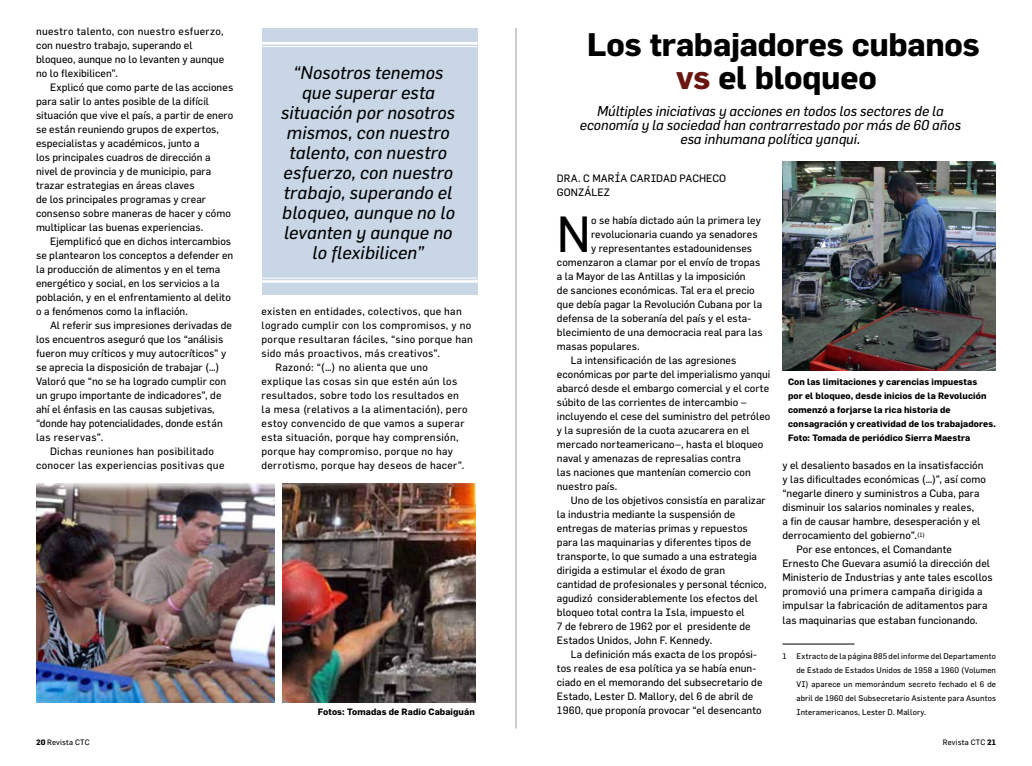
<style>
.page{position:relative;width:1032px;height:766px;background:#fff}
.page>*{position:absolute;margin:0;border:0;box-sizing:border-box;transform-origin:0 0}
.t1{font:49.8px "Flama";color:#000}
.t2{font:700 32px/33px "Flama";letter-spacing:-.005em;color:#000;text-align:center}
.t3{font:italic 18px/20px "Flama";letter-spacing:.005em;color:#000;text-align:center}
.t4{font:italic 14px/14px "Flama";letter-spacing:-.005em;color:#000;text-align:center}
.t5{font:10.5px/14px "Flama";letter-spacing:.005em;color:#000}
.t6{font:10.5px "Flama";letter-spacing:.03em;color:#000}
.t7{font:10.5px "Flama";letter-spacing:.035em;color:#000}
.t8{font:10.5px "Flama";letter-spacing:.025em;color:#000}
.t9{font:700 9px/14px "Flama";letter-spacing:.01em;color:#000}
.t10{font:8px/14px "Flama";letter-spacing:.02em;color:#000;text-align:justify}
.t11{font:7.7px "Flama";letter-spacing:.02em;color:#000}
.s1{color:#691610}
.s2{font-weight:700}
</style>
<div class="page">
<div style="left:262px;top:28px;width:215px;height:266px;background:#c8d6e5"></div>
<hr style="left:256px;top:42px;width:221px;height:2px;background:#fff">
<hr style="left:256px;top:46px;width:221px;height:1px;background:#fff">
<hr style="left:260px;top:280px;width:222px;height:2px;background:#fff">
<hr style="left:260px;top:277px;width:222px;height:1px;background:#fff">
<img style="left:283px;top:483px;width:192px;height:219px">
<img style="left:36px;top:483px;width:238px;height:219px">
<hr style="left:515px;top:28px;width:1px;height:700px;background:#9d9d9c">
<hr style="left:782px;top:643px;width:72px;height:1px;background:#000">
<img style="left:782px;top:161px;width:214px;height:210px">
<p class="t5" style="left:36px;top:24px;width:190px">nuestro talento, con nuestro esfuerzo, con nuestro trabajo, superando el bloqueo, aunque no lo levanten y aunque no lo flexibilicen”.</p>
<p class="t5" style="left:36px;top:80px;width:199px;text-indent:14px">Explicó que como parte de las acciones para salir lo antes posible de la difícil situación que vive el país, a partir de enero se están reuniendo grupos de expertos, especialistas y académicos, junto a<br>los principales cuadros de dirección a nivel de provincia y de municipio, para trazar estrategias en áreas claves<br>de los principales programas y crear consenso sobre maneras de hacer y cómo multiplicar las buenas experiencias.</p>
<p class="t5" style="left:36px;top:234px;width:199px;text-indent:14px">Ejemplificó que en dichos intercambios se plantearon los conceptos a defender en la producción de alimentos y en el tema energético y social, en los servicios a la población, y en el enfrentamiento al delito o a fenómenos como la inflación.</p>
<p class="t5" style="left:50px;top:318px;width:183px">Al referir sus impresiones derivadas de</p>
<p class="t5" style="left:36px;top:332px;width:189px">los encuentros aseguró que los “análisis</p>
<p class="t5" style="left:36px;top:346px;width:192px">fueron muy críticos y muy autocríticos” y</p>
<p class="t5" style="left:36px;top:360px;width:185px">se aprecia la disposición de trabajar (…)</p>
<p class="t5" style="left:36px;top:374px;width:192px">Valoró que “no se ha logrado cumplir con</p>
<p class="t5" style="left:36px;top:388px;width:187px">un grupo importante de indicadores”, de</p>
<p class="t5" style="left:36px;top:402px;width:180px">ahí el énfasis en las causas subjetivas,</p>
<p class="t5" style="left:36px;top:416px;width:188px">“donde hay potencialidades, donde están</p>
<p class="t7" style="left:36px;top:431px;width:69px">las reservas”.</p>
<p class="t6" style="left:50px;top:445px;width:166px">Dichas reuniones han posibilitado</p>
<p class="t6" style="left:36px;top:459px;width:190px">conocer las experiencias positivas que</p>
<h3 class="t3" style="left:281px;top:62px;width:175px">“Nosotros tenemos que superar esta situación por nosotros mismos, con nuestro talento, con nuestro esfuerzo, con nuestro trabajo, superando el bloqueo, aunque no lo levanten y aunque no lo flexibilicen”</h3>
<p class="t6" style="left:261px;top:305px;width:202px">existen en entidades, colectivos, que han</p>
<p class="t6" style="left:261px;top:319px;width:211px">logrado cumplir con los compromisos, y no</p>
<p class="t6" style="left:261px;top:333px;width:213px">porque resultaran fáciles, “sino porque han</p>
<p class="t6" style="left:261px;top:347px;width:180px">sido más proactivos, más creativos”.</p>
<p class="t6" style="left:275px;top:361px;width:154px">Razonó: “(…) no alienta que uno</p>
<p class="t6" style="left:261px;top:375px;width:197px">explique las cosas sin que estén aún los</p>
<p class="t6" style="left:261px;top:389px;width:199px">resultados, sobre todo los resultados en</p>
<p class="t7" style="left:261px;top:403px;width:208px">la mesa (relativos a la alimentación), pero</p>
<p class="t6" style="left:261px;top:417px;width:204px">estoy convencido de que vamos a superar</p>
<p class="t6" style="left:261px;top:431px;width:199px">esta situación, porque hay comprensión,</p>
<p class="t6" style="left:261px;top:445px;width:193px">porque hay compromiso, porque no hay</p>
<p class="t6" style="left:261px;top:459px;width:204px">derrotismo, porque hay deseos de hacer”.</p>
<p class="t9" style="left:318px;top:704px;width:158px">Fotos: Tomadas de Radio Cabaiguán</p>
<h2 class="t2" style="left:587px;top:27px;width:394px">Los trabajadores cubanos <span class="s1">vs</span> el bloqueo</h2>
<h3 class="t4" style="left:580px;top:104px;width:383px">Múltiples iniciativas y acciones en todos los sectores de la economía y la sociedad han contrarrestado por más de 60 años esa inhumana política yanqui.</h3>
<p class="t5" style="left:557px;top:171px;width:171px">DRA. C MARÍA CARIDAD PACHECO<br>GONZÁLEZ</p>
<h1 class="t1" style="left:557px;top:204px;width:36px">N</h1>
<p class="t5" style="left:591px;top:213px;width:171px">o se había dictado aún la primera ley</p>
<p class="t5" style="left:591px;top:227px;width:168px">revolucionaria cuando ya senadores</p>
<p class="t5" style="left:591px;top:241px;width:163px">y representantes estadounidenses</p>
<p class="t5" style="left:557px;top:255px;width:205px">comenzaron a clamar por el envío de tropas</p>
<p class="t5" style="left:557px;top:269px;width:190px">a la Mayor de las Antillas y la imposición</p>
<p class="t5" style="left:557px;top:283px;width:199px">de sanciones económicas. Tal era el precio</p>
<p class="t5" style="left:557px;top:297px;width:207px">que debía pagar la Revolución Cubana por la</p>
<p class="t5" style="left:557px;top:311px;width:196px">defensa de la soberanía del país y el esta-</p>
<p class="t5" style="left:557px;top:325px;width:207px">blecimiento de una democracia real para las</p>
<p class="t5" style="left:557px;top:339px;width:84px">masas populares.</p>
<p class="t5" style="left:571px;top:353px;width:167px">La intensificación de las agresiones</p>
<p class="t5" style="left:557px;top:367px;width:215px">económicas por parte del imperialismo yanqui</p>
<p class="t5" style="left:557px;top:381px;width:214px">abarcó desde el embargo comercial y el corte</p>
<p class="t5" style="left:557px;top:395px;width:191px">súbito de las corrientes de intercambio –</p>
<p class="t5" style="left:557px;top:409px;width:215px">incluyendo el cese del suministro del petróleo</p>
<p class="t5" style="left:557px;top:423px;width:194px">y la supresión de la cuota azucarera en el</p>
<p class="t5" style="left:557px;top:437px;width:208px">mercado norteamericano–, hasta el bloqueo</p>
<p class="t5" style="left:557px;top:451px;width:186px">naval y amenazas de represalias contra</p>
<p class="t5" style="left:557px;top:465px;width:195px">las naciones que mantenían comercio con</p>
<p class="t5" style="left:557px;top:479px;width:62px">nuestro país.</p>
<p class="t5" style="left:571px;top:493px;width:196px">Uno de los objetivos consistía en paralizar</p>
<p class="t5" style="left:557px;top:507px;width:180px">la industria mediante la suspensión de</p>
<p class="t5" style="left:557px;top:521px;width:192px">entregas de materias primas y repuestos</p>
<p class="t5" style="left:557px;top:535px;width:196px">para las maquinarias y diferentes tipos de</p>
<p class="t5" style="left:557px;top:549px;width:202px">transporte, lo que sumado a una estrategia</p>
<p class="t5" style="left:557px;top:563px;width:170px">dirigida a estimular el éxodo de gran</p>
<p class="t5" style="left:557px;top:577px;width:211px">cantidad de profesionales y personal técnico,</p>
<p class="t5" style="left:557px;top:591px;width:202px">agudizó considerablemente los efectos del</p>
<p class="t5" style="left:557px;top:605px;width:189px">bloqueo total contra la Isla, impuesto el</p>
<p class="t5" style="left:557px;top:619px;width:195px">7 de febrero de 1962 por el presidente de</p>
<p class="t5" style="left:557px;top:633px;width:157px">Estados Unidos, John F. Kennedy.</p>
<p class="t5" style="left:571px;top:647px;width:188px">La definición más exacta de los propósi-</p>
<p class="t5" style="left:557px;top:661px;width:201px">tos reales de esa política ya se había enun-</p>
<p class="t5" style="left:557px;top:675px;width:207px">ciado en el memorando del subsecretario de</p>
<p class="t5" style="left:557px;top:689px;width:198px">Estado, Lester D. Mallory, del 6 de abril de</p>
<p class="t5" style="left:557px;top:703px;width:206px">1960, que proponía provocar “el desencanto</p>
<p class="t9" style="left:788px;top:375px;width:209px">Con las limitaciones y carencias impuestas<br>por el bloqueo, desde inicios de la Revolución comenzó a forjarse la rica historia de consagración y creatividad de los trabajadores.<br>Foto: Tomada de periódico Sierra Maestra</p>
<p class="t5" style="left:782px;top:458px;width:203px">y el desaliento basados en la insatisfacción</p>
<p class="t5" style="left:782px;top:472px;width:205px">y las dificultades económicas (…)”, así como</p>
<p class="t5" style="left:782px;top:486px;width:199px">“negarle dinero y suministros a Cuba, para</p>
<p class="t5" style="left:782px;top:500px;width:193px">disminuir los salarios nominales y reales,</p>
<p class="t5" style="left:782px;top:514px;width:199px">a fin de causar hambre, desesperación y el</p>
<p class="t5" style="left:782px;top:528px;width:144px">derrocamiento del gobierno”.<sup>(1)</sup></p>
<p class="t5" style="left:796px;top:542px;width:157px">Por ese entonces, el Comandante</p>
<p class="t5" style="left:782px;top:556px;width:209px">Ernesto Che Guevara asumió la dirección del</p>
<p class="t5" style="left:782px;top:570px;width:212px">Ministerio de Industrias y ante tales escollos</p>
<p class="t8" style="left:782px;top:585px;width:202px">promovió una primera campaña dirigida a</p>
<p class="t5" style="left:782px;top:598px;width:207px">impulsar la fabricación de aditamentos para</p>
<p class="t5" style="left:782px;top:612px;width:197px">las maquinarias que estaban funcionando.</p>
<p class="t10" style="left:796px;top:648px;width:201px;text-indent:-14px">1 Extracto de la página 885 del informe del Departamento de Estado de Estados Unidos de 1958 a 1960 (Volumen VI) aparece un memorándum secreto fechado el 6 de abril de 1960 del Subsecretario Asistente para Asuntos Interamericanos, Lester D. Mallory.</p>
<p class="t11" style="left:36px;top:737px;width:55px"><span class="s2">20</span> Revista CTC</p>
<p class="t11" style="left:943px;top:737px;width:55px">Revista CTC <span class="s2">21</span></p>
</div>
